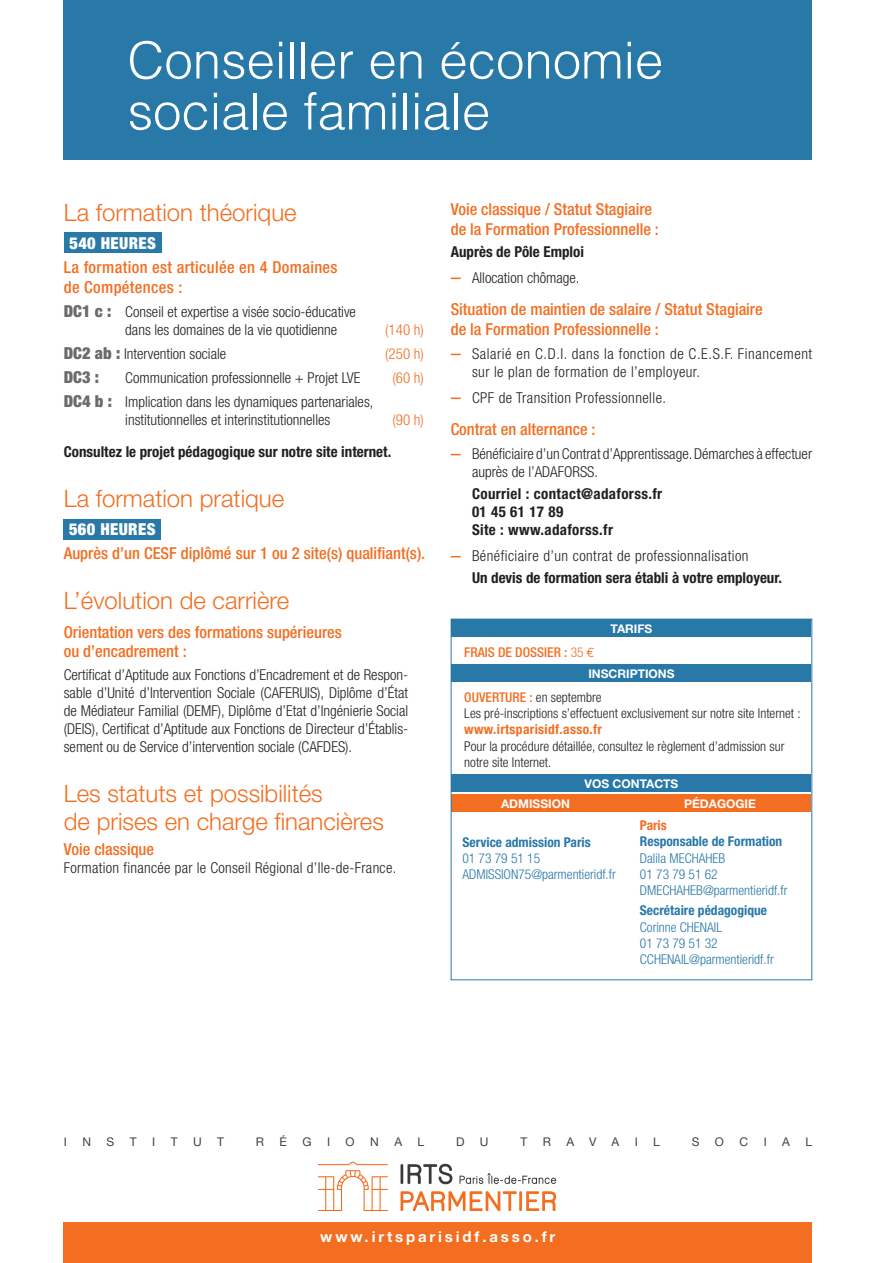
<style>
.page{position:relative;width:893px;height:1263px;background:#fff}
.page>*{position:absolute;margin:0;border:0;box-sizing:border-box;transform-origin:0 0}
.t1{font:300 51px/51px "Helvetica";color:#fff}
.t2{font:300 24px/28.8px "Helvetica Neue";color:#f36e21}
.t3{font:500 condensed 16.5px/19.8px "Helvetica Neue";color:#f36e21}
.t4{font:500 condensed 16.5px/19.8px "Helvetica Neue";letter-spacing:.02em;color:#f36e21}
.t5{font:900 condensed 16.5px "Helvetica Neue";letter-spacing:.02em;color:#fff}
.t6{font:900 condensed 16.5px "Helvetica Neue";color:#6d6a6a}
.t7{font:300 condensed 15px/18px "Helvetica Neue";color:#231f20}
.t8{font:700 condensed 15px "Helvetica Neue";color:#231f20}
.t9{font:300 condensed 15px/18px "Helvetica Neue";letter-spacing:.04em;color:#231f20}
.t10{font:300 condensed 15px "Helvetica Neue";letter-spacing:.03em;color:#231f20}
.t11{font:700 condensed 15px/18px "Helvetica Neue";letter-spacing:.025em;color:#231f20}
.t12{font:300 condensed 15px "Helvetica Neue";letter-spacing:.02em;color:#231f20}
.t13{font:700 15px "Helvetica Neue";letter-spacing:.19em;color:#fff}
.t14{font:300 condensed 15px "Helvetica Neue";color:#f36e21}
.t15{font:300 condensed 13.5px/16.2px "Helvetica Neue";color:#231f20}
.t16{font:300 condensed 13.5px/16.2px "Helvetica Neue";color:#2878a8}
.t17{font:700 condensed 13.5px "Helvetica Neue";color:#2878a8}
.t18{font:700 condensed 13.5px "Helvetica Neue";letter-spacing:.025em;color:#f36e21}
.t19{font:500 condensed 13.5px "Helvetica Neue";color:#f36e21}
.t20{font:700 12px "Helvetica Neue";color:#fff}
.t21{font:12px "Helvetica Neue";color:#454342}
.s1{font-weight:900;font-size:16.5px;color:#6d6a6a}
.s2{font-weight:300}
.s3{font-family:"Euro Mono";font-weight:400;font-stretch:normal}
.s4{font-weight:500;color:#f36e21}
</style>
<div class="page">
<div style="left:64px;top:233px;width:98px;height:20px;background:#2878a8"></div>
<div style="left:64px;top:519px;width:97px;height:20px;background:#2878a8"></div>
<div style="left:64px;top:0;width:748px;height:159px;background:#2878a8"></div>
<svg style="left:400px;top:1191px;width:117px;height:20px"></svg>
<hr style="left:519px;top:1191px;width:3px;height:20px;background:#f36e21">
<svg style="left:526px;top:1191px;width:30px;height:20px"></svg>
<hr style="left:400px;top:1164px;width:3px;height:20px;background:#3c3938">
<svg style="left:407px;top:1164px;width:45px;height:20px"></svg>
<svg style="left:459px;top:1173px;width:97px;height:11px"></svg>
<svg style="left:318px;top:1161px;width:70px;height:50px"></svg>
<div style="left:64px;top:1223px;width:748px;height:40px;background:#f36e21"></div>
<div style="left:451px;top:619px;width:360px;height:17px;background:#2878a8"></div>
<div style="left:451px;top:664px;width:360px;height:17px;background:#2878a8"></div>
<div style="left:451px;top:774px;width:360px;height:17px;background:#2878a8"></div>
<div style="left:451px;top:795px;width:360px;height:17px;background:#f36e21"></div>
<div style="left:451px;top:619px;width:361px;height:361px;border:1px solid #2878a8"></div>
<h1 class="t1" style="left:128px;top:33px;width:537px">Conseiller en économie sociale familiale</h1>
<h2 class="t2" style="left:64px;top:197px;width:234px">La formation théorique</h2>
<p class="t5" style="left:69px;top:233px;width:88px">540 HEURES</p>
<p class="t4" style="left:64px;top:257px;width:275px">La formation est articulée en 4 Domaines de Compétences :</p>
<p class="t7" style="left:125px;top:302px;width:232px;text-indent:-61px"><span class="s1">DC1 c :</span> Conseil et expertise a visée socio-éducative dans les domaines de la vie quotidienne</p>
<p class="t14" style="left:385px;top:321px;width:40px">(140 h)</p>
<p class="t7" style="left:64px;top:345px;width:164px"><span class="s1">DC2 ab :</span> Intervention sociale</p>
<p class="t14" style="left:385px;top:345px;width:40px">(250 h)</p>
<p class="t6" style="left:64px;top:367px;width:37px">DC3 :</p>
<p class="t7" style="left:125px;top:369px;width:237px">Communication professionnelle + Projet LVE</p>
<p class="t14" style="left:392px;top:369px;width:33px">(60 h)</p>
<p class="t7" style="left:125px;top:393px;width:250px;text-indent:-62px"><span class="s1">DC4 b :</span> Implication dans les dynamiques partenariales, institutionnelles et interinstitutionnelles</p>
<p class="t14" style="left:392px;top:411px;width:33px">(90 h)</p>
<p class="t8" style="left:64px;top:443px;width:329px">Consultez le projet pédagogique sur notre site internet.</p>
<h2 class="t2" style="left:64px;top:484px;width:222px">La formation pratique</h2>
<p class="t5" style="left:69px;top:519px;width:88px">560 HEURES</p>
<p class="t3" style="left:64px;top:543px;width:363px">Auprès d’un CESF diplômé sur 1 ou 2 site(s) qualifiant(s).</p>
<h2 class="t2" style="left:64px;top:586px;width:227px">L’évolution de carrière</h2>
<p class="t3" style="left:64px;top:622px;width:280px">Orientation vers des formations supérieures ou d’encadrement :</p>
<p class="t7" style="left:64px;top:665px;width:346px;text-align:justify">Certificat d’Aptitude aux Fonctions d’Encadrement et de Respon&shy;sable d’Unité d’Intervention Sociale (CAFERUIS), Diplôme d’État de Médiateur Familial (DEMF), Diplôme d’Etat d’Ingénierie Social (DEIS), Certificat d’Aptitude aux Fonctions de Directeur d’Établis&shy;sement ou de Service d’intervention sociale (CAFDES).</p>
<h2 class="t2" style="left:64px;top:778px;width:322px">Les statuts et possibilités<br>de prises en charge financières</h2>
<p class="t3" style="left:64px;top:838px;width:92px">Voie classique</p>
<p class="t12" style="left:64px;top:859px;width:334px">Formation financée par le Conseil Régional d’Ile-de-France.</p>
<p class="t3" style="left:451px;top:199px;width:210px">Voie classique / Statut Stagiaire de la Formation Professionnelle :</p>
<p class="t8" style="left:451px;top:243px;width:135px">Auprès de Pôle Emploi</p>
<p class="t7" style="left:472px;top:268px;width:109px">Allocation chômage.</p>
<p class="t3" style="left:451px;top:299px;width:313px">Situation de maintien de salaire / Statut Stagiaire de la Formation Professionnelle :</p>
<p class="t9" style="left:472px;top:344px;width:342px">Salarié en C.D.I. dans la fonction de C.E.S.F. Financement sur le plan de formation de l’employeur.</p>
<p class="t10" style="left:472px;top:389px;width:196px">CPF de Transition Professionnelle.</p>
<p class="t3" style="left:451px;top:419px;width:146px">Contrat en alternance :</p>
<p class="t7" style="left:472px;top:445px;width:342px">Bénéficiaire d’un Contrat d’Apprentissage. Démarches à effectuer auprès de l’ADAFORSS.</p>
<p class="t11" style="left:472px;top:485px;width:192px">Courriel : contact@adaforss.fr<br>01 45 61 17 89<br>Site : www.adaforss.fr</p>
<p class="t10" style="left:472px;top:547px;width:278px">Bénéficiaire d’un contrat de professionnalisation</p>
<p class="t8" style="left:472px;top:569px;width:311px">Un devis de formation sera établi à votre employeur.</p>
<p class="t20" style="left:611px;top:621px;width:43px">TARIFS</p>
<p class="t19" style="left:464px;top:644px;width:132px">FRAIS DE DOSSIER : <span class="s2">35</span> <span class="s3">E</span></p>
<p class="t20" style="left:588px;top:666px;width:88px">INSCRIPTIONS</p>
<p class="t15" style="left:464px;top:689px;width:338px"><span class="s4">OUVERTURE :</span> en septembre<br>Les pré-inscriptions s’effectuent exclusivement sur notre site Internet :</p>
<p class="t18" style="left:464px;top:721px;width:139px">www.irtsparisidf.asso.fr</p>
<p class="t15" style="left:464px;top:738px;width:322px">Pour la procédure détaillée, consultez le règlement d’admission sur notre site Internet.</p>
<p class="t20" style="left:585px;top:776px;width:95px">VOS CONTACTS</p>
<p class="t20" style="left:501px;top:796px;width:70px">ADMISSION</p>
<p class="t20" style="left:684px;top:796px;width:73px">PÉDAGOGIE</p>
<p class="t17" style="left:462px;top:834px;width:130px">Service admission Paris</p>
<p class="t16" style="left:462px;top:850px;width:155px">01 73 79 51 15<br>ADMISSION75@parmentieridf.fr</p>
<p class="t18" style="left:640px;top:817px;width:28px">Paris</p>
<p class="t17" style="left:640px;top:833px;width:144px">Responsable de Formation</p>
<p class="t16" style="left:640px;top:849px;width:149px">Dalila MECHAHEB<br>01 73 79 51 62<br>DMECHAHEB@parmentieridf.fr</p>
<p class="t17" style="left:640px;top:902px;width:129px">Secrétaire pédagogique</p>
<p class="t16" style="left:640px;top:919px;width:135px">Corinne CHENAIL<br>01 73 79 51 32<br>CCHENAIL@parmentieridf.fr</p>
<p class="t21" style="left:64px;top:1134px;width:5px">I</p>
<p class="t21" style="left:82px;top:1134px;width:10px">N</p>
<p class="t21" style="left:107px;top:1134px;width:9px">S</p>
<p class="t21" style="left:130px;top:1134px;width:8px">T</p>
<p class="t21" style="left:152px;top:1134px;width:5px">I</p>
<p class="t21" style="left:171px;top:1134px;width:8px">T</p>
<p class="t21" style="left:193px;top:1134px;width:10px">U</p>
<p class="t21" style="left:217px;top:1134px;width:8px">T</p>
<p class="t21" style="left:256px;top:1134px;width:10px">R</p>
<p class="t21" style="left:280px;top:1134px;width:9px">É</p>
<p class="t21" style="left:302px;top:1134px;width:11px">G</p>
<p class="t21" style="left:327px;top:1134px;width:5px">I</p>
<p class="t21" style="left:346px;top:1134px;width:11px">O</p>
<p class="t21" style="left:370px;top:1134px;width:10px">N</p>
<p class="t21" style="left:394px;top:1134px;width:9px">A</p>
<p class="t21" style="left:418px;top:1134px;width:8px">L</p>
<p class="t21" style="left:456px;top:1134px;width:10px">D</p>
<p class="t21" style="left:480px;top:1134px;width:10px">U</p>
<p class="t21" style="left:520px;top:1134px;width:8px">T</p>
<p class="t21" style="left:543px;top:1134px;width:10px">R</p>
<p class="t21" style="left:566px;top:1134px;width:54px">AVA</p>
<p class="t21" style="left:635px;top:1134px;width:5px">I</p>
<p class="t21" style="left:653px;top:1134px;width:8px">L</p>
<p class="t21" style="left:692px;top:1134px;width:9px">S</p>
<p class="t21" style="left:715px;top:1134px;width:11px">O</p>
<p class="t21" style="left:739px;top:1134px;width:10px">C</p>
<p class="t21" style="left:764px;top:1134px;width:5px">I</p>
<p class="t21" style="left:782px;top:1134px;width:9px">A</p>
<p class="t21" style="left:805px;top:1134px;width:8px">L</p>
<p class="t13" style="left:320px;top:1227px;width:237px">www.irtsparisidf.asso.fr</p>
</div>
